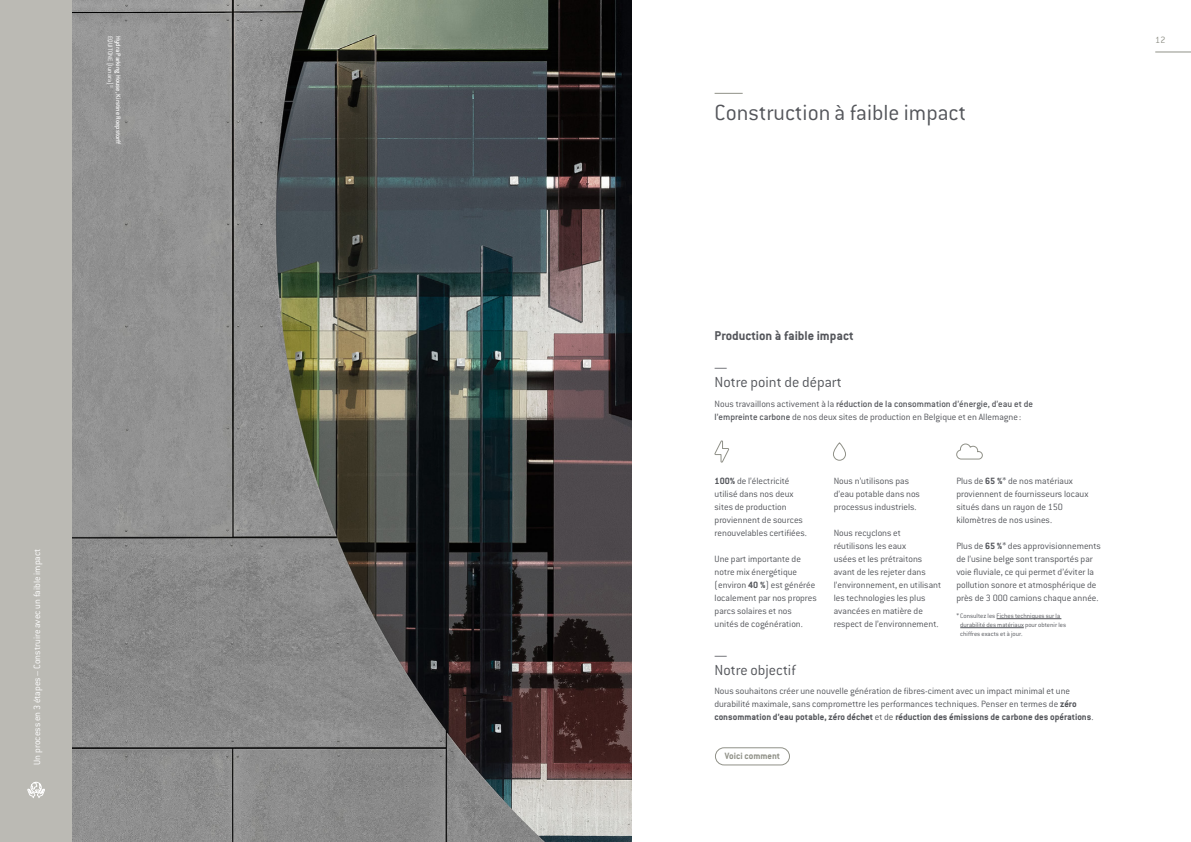
<style>
.page{position:relative;width:1191px;height:842px;background:#fff}
.page>*{position:absolute;margin:0;border:0;box-sizing:border-box;transform-origin:0 0}
.t1{font:300 24px "ITC Conduit LTCE";color:#54565b}
.t2{font:300 16px/15px "ITC Conduit LTCE";color:#54565b}
.t3{font:700 14px "ITC Conduit LTCE";color:#54565b}
.t4{font:300 10px/13px "ITC Conduit LTCE";color:#54565b}
.t5{font:300 10px "ITC Conduit LTCE";color:#fff}
.t6{font:700 10px "ITC Conduit LTCE";color:#909188}
.t7{font:300 10px "ITC Conduit LTCE";color:#909188}
.t8{font:300 7px/9px "ITC Conduit LTCE";color:#54565b}
.t9{font:500 7px "ITC Conduit LTCE";color:#fff}
.t10{font:300 7px "ITC Conduit LTCE";color:#fff}
.t11{font:300 4.1px "ITC Conduit LTCE";color:#fff}
.s1{font-weight:500}
.s2{font-weight:700}
</style>
<div class="page">
<div style="left:0;top:0;width:72px;height:842px;background:#bbbab4"></div>
<img style="left:72px;top:0;width:559px;height:842px">
<svg style="left:27px;top:782px;width:18px;height:16px"></svg>
<svg style="left:714px;top:93px;width:28px;height:1px"></svg>
<svg style="left:714px;top:440px;width:15px;height:23px"></svg>
<div style="left:833px;top:442px;width:13px;height:19px;border:1px solid #909188;border-radius:6px"></div>
<svg style="left:956px;top:443px;width:27px;height:17px"></svg>
<hr style="left:996px;top:618px;width:65px;height:1px;background:#54565b">
<hr style="left:960px;top:627px;width:63px;height:1px;background:#54565b">
<div style="left:715px;top:747px;width:75px;height:18px;border:1px solid #909188;border-radius:9px"></div>
<hr style="left:1155px;top:52px;width:36px;height:1px;background:#909188">
<p class="t10" style="left:114px;top:36px;width:50px;rotate:90deg">EQUITONE [lunara]</p>
<p class="t9" style="left:122px;top:36px;width:110px;rotate:90deg">Hydra Parking House, Kirstine Roepstorff</p>
<p class="t11" style="left:114px;top:85px;width:4px;rotate:90deg">©</p>
<p class="t5" style="left:31px;top:765px;width:217px;rotate:-90deg">Un process en 3 étapes – Construire avec un faible impact</p>
<h1 class="t1" style="left:714px;top:99px;width:253px">Construction à faible impact</h1>
<p class="t7" style="left:1155px;top:34px;width:12px">12</p>
<h3 class="t3" style="left:714px;top:327px;width:140px">Production à faible impact</h3>
<h2 class="t2" style="left:714px;top:359px;width:129px">—<br>Notre point de départ</h2>
<p class="t4" style="left:714px;top:397px;width:320px">Nous travaillons activement à la <span class="s1">réduction de la consommation d’énergie, d’eau et de l’empreinte carbone</span> de nos deux sites de production en Belgique et en Allemagne:</p>
<p class="t4" style="left:714px;top:474px;width:94px"><span class="s2">100%</span> de l’électricité utilisé dans nos deux sites de production proviennent de sources renouvelables certifiées.</p>
<p class="t4" style="left:714px;top:552px;width:104px">Une part importante de notre mix énergétique (environ <span class="s2">40 %</span>) est générée localement par nos propres parcs solaires et nos unités de cogénération.</p>
<h2 class="t2" style="left:714px;top:648px;width:83px">—<br>Notre objectif</h2>
<p class="t4" style="left:833px;top:474px;width:88px">Nous n’utilisons pas d’eau potable dans nos processus industriels.</p>
<p class="t4" style="left:833px;top:526px;width:109px">Nous recyclons et réutilisons les eaux<br>usées et les prétraitons avant de les rejeter dans l’environnement, en utilisant les technologies les plus avancées en matière de respect de l’environnement.</p>
<p class="t4" style="left:956px;top:474px;width:134px">Plus de <span class="s2">65 %</span>* de nos matériaux proviennent de fournisseurs locaux situés dans un rayon de 150 kilomètres de nos usines.</p>
<p class="t4" style="left:956px;top:539px;width:146px">Plus de <span class="s2">65 %</span>* des approvisionnements de l’usine belge sont transportés par voie fluviale, ce qui permet d’éviter la pollution sonore et atmosphérique de près de 3 000 camions chaque année.</p>
<p class="t8" style="left:960px;top:611px;width:107px;text-indent:-4px">* Consultez les Fiches techniques sur la durabilité des matériaux pour obtenir les chiffres exacts et à jour.</p>
<p class="t4" style="left:714px;top:684px;width:380px">Nous souhaitons créer une nouvelle génération de fibres-ciment avec un impact minimal et une durabilité maximale, sans compromettre les performances techniques. Penser en termes de <span class="s2">zéro consommation d’eau potable, zéro déchet</span> et de <span class="s2">réduction des émissions de carbone des opérations</span>.</p>
<p class="t6" style="left:724px;top:750px;width:57px">Voici comment</p>
</div>
